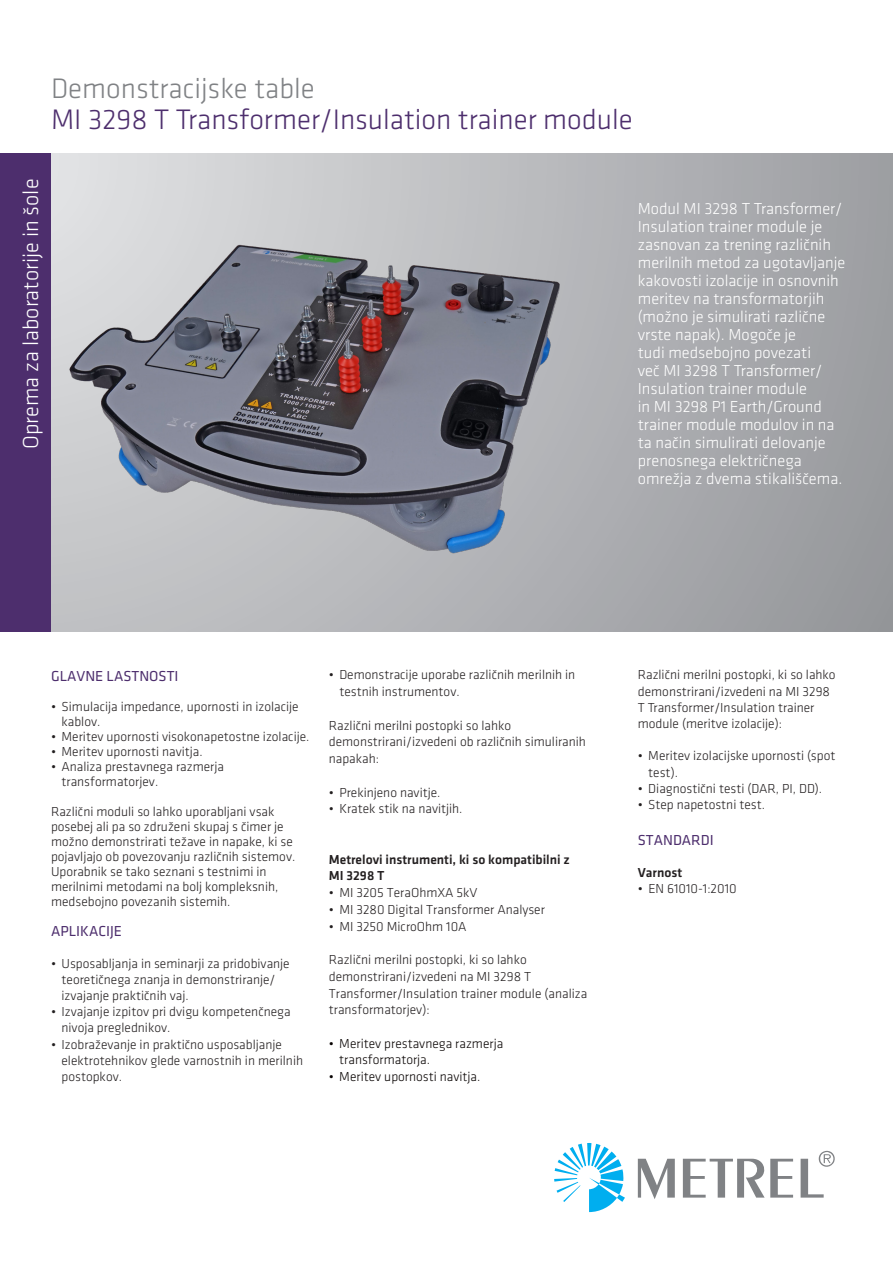
<style>
.page{position:relative;width:893px;height:1263px;background:#fff}
.page>*{position:absolute;margin:0;border:0;box-sizing:border-box;transform-origin:0 0}
.naslov{font:300 29.25px "Klavika";color:#4d2e6d}
.naslov-2{font:300 29.25px "Klavika";color:#808285}
.naslov-3{font:300 22.5px "Klavika";color:#fff}
.podnaslov{font:300 16.5px/18px "Klavika";color:#fff}
.podnaslov-2{font:15px "Klavika";color:#4d2e6d}
.t1{font:300 13.5px/16.2px "Klavika";color:#231f20}
.t2{font:300 13.5px/16.8px "Klavika";color:#080302}
.podnaslov-3{font:500 13.5px/16.8px "Klavika";color:#231f20}
</style>
<div class="page">
<div style="left:0;top:153px;width:893px;height:478px;background:linear-gradient(to right,#dadbdd,#9b9ca0)"></div>
<div style="left:0;top:153px;width:51px;height:478px;background:#4d2e6d"></div>
<svg style="left:554px;top:1143px;width:71px;height:69px"></svg>
<svg style="left:638px;top:1150px;width:197px;height:49px"></svg>
<img style="left:67px;top:194px;width:496px;height:409px">
<p class="naslov-2" style="left:51px;top:71px;width:265px">Demonstracijske table</p>
<p class="naslov" style="left:51px;top:102px;width:583px">MI 3298 T Transformer/Insulation trainer module</p>
<p class="naslov-3" style="left:17px;top:449px;width:272px;rotate:-90deg">Oprema za laboratorije in šole</p>
<p class="podnaslov" style="left:638px;top:200px;width:209px">Modul MI 3298 T Transformer/<br>Insulation trainer module je zasnovan za trening različnih merilnih metod za ugotavljanje kakovosti izolacije in osnovnih meritev na transformatorjih (možno je simulirati različne vrste napak). Mogoče je<br>tudi medsebojno povezati<br>več MI 3298 T Transformer/<br>Insulation trainer module<br>in MI 3298 P1 Earth/Ground trainer module modulov in na ta način simulirati delovanje prenosnega električnega omrežja z dvema stikališčema.</p>
<p class="podnaslov-2" style="left:51px;top:666px;width:129px">GLAVNE LASTNOSTI</p>
<p class="t1" style="left:62px;top:698px;width:239px;line-height:15px;text-indent:-10px">• Simulacija impedance, upornosti in izolacije kablov.</p>
<p class="t1" style="left:51px;top:728px;width:260px">• Meritev upornosti visokonapetostne izolacije.</p>
<p class="t1" style="left:51px;top:743px;width:153px">• Meritev upornosti navitja.</p>
<p class="t1" style="left:62px;top:759px;width:164px;line-height:15px;text-indent:-10px">• Analiza prestavnega razmerja transformatorjev.</p>
<p class="t1" style="left:51px;top:804px;width:246px;line-height:15px">Različni moduli so lahko uporabljani vsak posebej ali pa so združeni skupaj s čimer je možno demonstrirati težave in napake, ki se pojavljajo ob povezovanju različnih sistemov.<br>Uporabnik se tako seznani s testnimi in merilnimi metodami na bolj kompleksnih, medsebojno povezanih sistemih.</p>
<p class="podnaslov-2" style="left:51px;top:921px;width:72px">APLIKACIJE</p>
<p class="t1" style="left:62px;top:955px;width:230px;text-indent:-10px">• Usposabljanja in seminarji za pridobivanje teoretičnega znanja in demonstriranje/ izvajanje praktičnih vaj.</p>
<p class="t1" style="left:62px;top:1003px;width:231px;text-indent:-10px">• Izvajanje izpitov pri dvigu kompetenčnega nivoja preglednikov.</p>
<p class="t1" style="left:62px;top:1036px;width:243px;text-indent:-10px">• Izobraževanje in praktično usposabljanje elektrotehnikov glede varnostnih in merilnih postopkov.</p>
<p class="t1" style="left:339px;top:666px;width:237px;line-height:16.8px;text-indent:-10px">• Demonstracije uporabe različnih merilnih in testnih instrumentov.</p>
<p class="t1" style="left:329px;top:717px;width:259px;line-height:16.8px">Različni merilni postopki so lahko demonstrirani/izvedeni ob različnih simuliranih napakah:</p>
<p class="t1" style="left:329px;top:784px;width:113px">• Prekinjeno navitje.</p>
<p class="t1" style="left:329px;top:801px;width:135px">• Kratek stik na navitjih.</p>
<p class="podnaslov-3" style="left:329px;top:850px;width:242px">Metrelovi instrumenti, ki so kompatibilni z<br>MI 3298 T</p>
<p class="t1" style="left:329px;top:884px;width:150px">• MI 3205 TeraOhmXA 5kV</p>
<p class="t1" style="left:329px;top:901px;width:218px">• MI 3280 Digital Transformer Analyser</p>
<p class="t1" style="left:329px;top:918px;width:139px">• MI 3250 MicroOhm 10A</p>
<p class="t1" style="left:329px;top:951px;width:260px;line-height:16.8px">Različni merilni postopki, ki so lahko demonstrirani/izvedeni na MI 3298 T Transformer/Insulation trainer module (analiza transformatorjev):</p>
<p class="t2" style="left:339px;top:1035px;width:165px;text-indent:-10px">• Meritev prestavnega razmerja transformatorja.</p>
<p class="t2" style="left:329px;top:1068px;width:153px">• Meritev upornosti navitja.</p>
<p class="t1" style="left:638px;top:667px;width:199px">Različni merilni postopki, ki so lahko demonstrirani/izvedeni na MI 3298<br>T Transformer/Insulation trainer module (meritve izolacije):</p>
<p class="t1" style="left:648px;top:748px;width:189px;text-indent:-10px">• Meritev izolacijske upornosti (spot test).</p>
<p class="t1" style="left:638px;top:780px;width:186px">• Diagnostični testi (DAR, PI, DD).</p>
<p class="t1" style="left:638px;top:796px;width:129px">• Step napetostni test.</p>
<p class="podnaslov-2" style="left:638px;top:830px;width:77px">STANDARDI</p>
<p class="podnaslov-3" style="left:638px;top:864px;width:46px">Varnost</p>
<p class="t1" style="left:638px;top:880px;width:100px">• EN 61010-1:2010</p>
</div>
